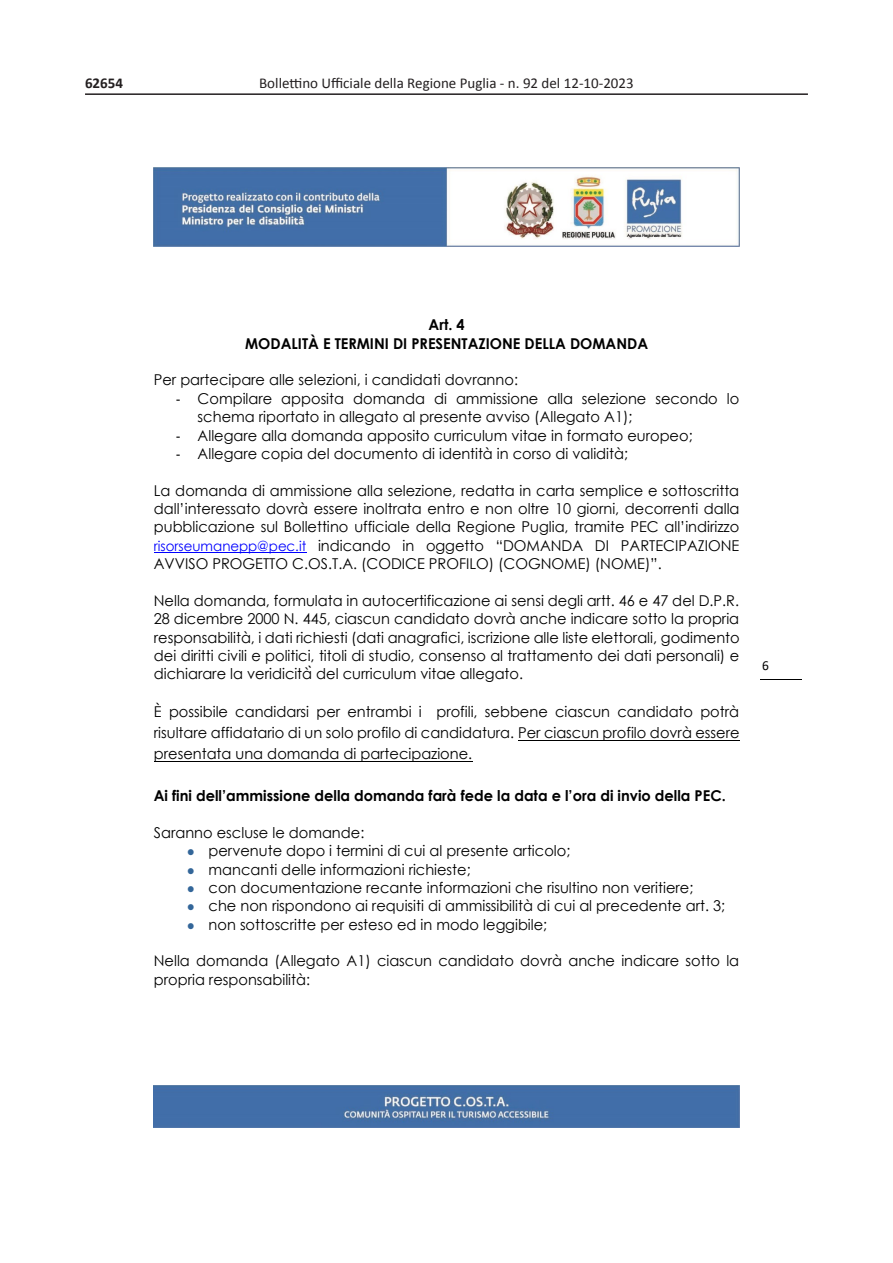
<style>
.page{position:relative;width:893px;height:1263px;background:#fff}
.page>*{position:absolute;margin:0;border:0;box-sizing:border-box;transform-origin:0 0}
.t1{font:15px/18.3px "Century Gothic";color:#000;text-align:justify}
.t2{font:700 15px/18.5px "Century Gothic";color:#000;text-align:center}
.t3{font:15px "Calibri";color:#231f20}
.t4{font:700 15px "Calibri";color:#231f20}
.t5{font:13.8px "Calibri";color:#000}
.s1{font-family:"Cambria"}
.s2{font-size:13.8px;color:#00f}
.s3{font-family:"Arial"}
.s4{font-family:"Calibri";font-size:13.8px;color:#369}
</style>
<div class="page">
<hr style="left:85px;top:93px;width:723px;height:2px;background:#231f20">
<img style="left:154px;top:167px;width:585px;height:80px">
<img style="left:154px;top:1086px;width:585px;height:41px">
<hr style="left:760px;top:679px;width:42px;height:1px;background:#000">
<hr style="left:154px;top:552px;width:152px;height:1px;background:#00f">
<hr style="left:518px;top:740px;width:221px;height:1px;background:#000">
<svg style="left:154px;top:761px;width:29px;height:1px"></svg>
<hr style="left:183px;top:761px;width:289px;height:1px;background:#000">
<p class="t4" style="left:85px;top:72px;width:40px">62654</p>
<p class="t3" style="left:259px;top:74px;width:376px">Bollettino Ufficiale della Regione Puglia - n. 92 del 12-10-2023</p>
<p class="t2" style="left:245px;top:315px;width:404px">Art. 4<br>MODALITÀ E TERMINI DI PRESENTAZIONE DELLA DOMANDA</p>
<p class="t1" style="left:154px;top:371px;width:366px">Per partecipare alle selezioni, i candidati dovranno:</p>
<p class="t1" style="left:198px;top:389px;width:543px;text-indent:-22px"><span class="s1">-</span> Compilare apposita domanda di ammissione alla selezione secondo lo schema riportato in allegato al presente avviso (Allegato A1);</p>
<p class="t1" style="left:176px;top:426px;width:518px"><span class="s1">-</span> Allegare alla domanda apposito curriculum vitae in formato europeo;</p>
<p class="t1" style="left:176px;top:444px;width:454px"><span class="s1">-</span> Allegare copia del documento di identità in corso di validità;</p>
<p class="t1" style="left:154px;top:481px;width:587px">La domanda di ammissione alla selezione, redatta in carta semplice e sottoscritta dall’interessato dovrà essere inoltrata entro e non oltre 10 giorni, decorrenti dalla pubblicazione sul Bollettino ufficiale della Regione Puglia, tramite PEC all’indirizzo <span class="s2">risorseumanepp@pec.it</span> indicando in oggetto “DOMANDA DI PARTECIPAZIONE AVVISO PROGETTO C.OS.T.A. (CODICE PROFILO) (COGNOME) (NOME)”.</p>
<p class="t1" style="left:154px;top:591px;width:587px">Nella domanda, formulata in autocertificazione ai sensi degli artt. 46 e 47 del D.P.R.<br>28 dicembre 2000 N. 445, ciascun candidato dovrà anche indicare sotto la propria responsabilità, i dati richiesti (dati anagrafici, iscrizione alle liste elettorali, godimento dei diritti civili e politici, titoli di studio, consenso al trattamento dei dati personali) e dichiarare la veridicità<span class="s3">̀</span>del curriculum vitae allegato.</p>
<p class="t1" style="left:154px;top:701px;width:587px;line-height:21px">È possibile candidarsi per entrambi i profili, sebbene ciascun candidato potrà risultare affidatario di un solo profilo di candidatura. Per ciascun profilo dovrà essere presentata una domanda di partecipazione.</p>
<p class="t2" style="left:154px;top:786px;width:573px">Ai fini dell’ammissione della domanda farà fede la data e l’ora di invio della PEC.</p>
<p class="t1" style="left:154px;top:823px;width:212px">Saranno escluse le domande:</p>
<p class="t1" style="left:187px;top:841px;width:385px"><span class="s4">●</span> pervenute dopo i termini di cui al presente articolo;</p>
<p class="t1" style="left:187px;top:860px;width:285px"><span class="s4">●</span> mancanti delle informazioni richieste;</p>
<p class="t1" style="left:187px;top:878px;width:508px"><span class="s4">●</span> con documentazione recante informazioni che risultino non veritiere;</p>
<p class="t1" style="left:187px;top:896px;width:540px"><span class="s4">●</span> che non rispondono ai requisiti di ammissibilità di cui al precedente art. 3;</p>
<p class="t1" style="left:187px;top:915px;width:362px"><span class="s4">●</span> non sottoscritte per esteso ed in modo leggibile;</p>
<p class="t1" style="left:154px;top:951px;width:587px">Nella domanda (Allegato A1) ciascun candidato dovrà anche indicare sotto la propria responsabilità:</p>
<p class="t5" style="left:762px;top:655px;width:8px">6</p>
</div>
